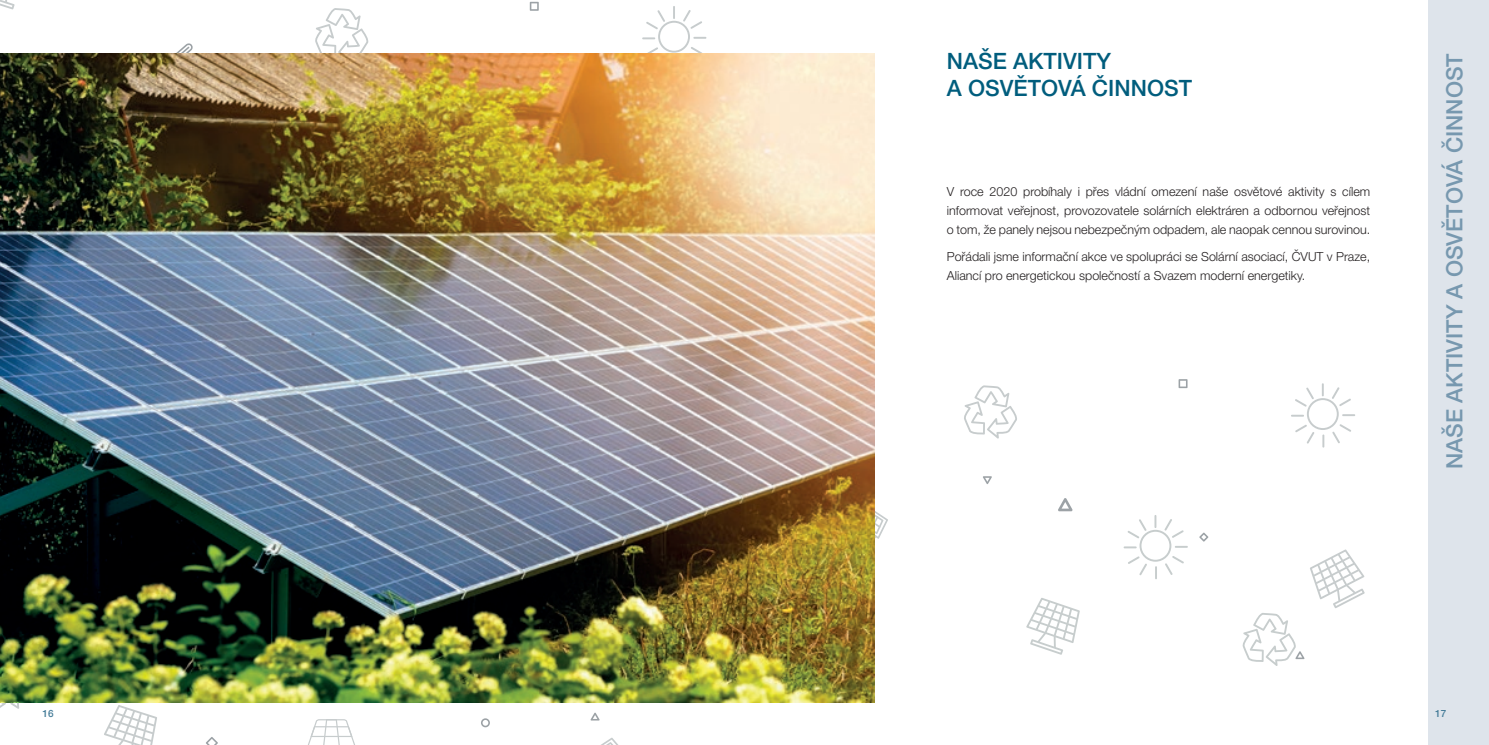
<style>
.page{position:relative;width:1489px;height:745px;background:#fff}
.page>*{position:absolute;margin:0;border:0;box-sizing:border-box;transform-origin:0 0}
.t1{font:500 22.5px "Helvetica Neue LT Pro";color:#7798af}
.t2{font:500 22.5px/27px "Helvetica Neue LT Pro";color:#005d7d}
.t3{font:300 12.5px/18.8px "Helvetica Neue LT Pro";color:#231f20;text-align:justify}
.t4{font:500 10px "Helvetica Neue LT Pro";color:#467d99}
</style>
<div class="page">
<div style="left:1428px;top:0;width:60px;height:744px;background:#dee4eb"></div>
<svg style="left:1199px;top:532px;width:9px;height:9px"></svg>
<svg style="left:1058px;top:498px;width:14px;height:13px"></svg>
<svg style="left:1178px;top:379px;width:9px;height:9px"></svg>
<svg style="left:983px;top:476px;width:8px;height:8px"></svg>
<svg style="left:964px;top:385px;width:53px;height:53px"></svg>
<svg style="left:1291px;top:383px;width:63px;height:64px"></svg>
<svg style="left:874px;top:493px;width:14px;height:70px"></svg>
<svg style="left:1026px;top:598px;width:53px;height:56px"></svg>
<svg style="left:1242px;top:549px;width:122px;height:116px"></svg>
<svg style="left:1123px;top:515px;width:64px;height:64px"></svg>
<svg style="left:176px;top:43px;width:17px;height:10px"></svg>
<svg style="left:530px;top:2px;width:8px;height:9px"></svg>
<svg style="left:315px;top:8px;width:53px;height:45px"></svg>
<svg style="left:0;top:0;width:15px;height:10px"></svg>
<svg style="left:642px;top:6px;width:64px;height:47px"></svg>
<img style="left:0;top:53px;width:874px;height:649px">
<svg style="left:206px;top:737px;width:12px;height:7px"></svg>
<svg style="left:590px;top:712px;width:9px;height:8px"></svg>
<svg style="left:481px;top:718px;width:9px;height:8px"></svg>
<svg style="left:104px;top:705px;width:53px;height:39px"></svg>
<svg style="left:0;top:702px;width:20px;height:6px"></svg>
<svg style="left:602px;top:737px;width:16px;height:7px"></svg>
<svg style="left:308px;top:719px;width:47px;height:25px"></svg>
<h1 class="t2" style="left:946px;top:47px;width:247px">NAŠE AKTIVITY<br>A OSVĚTOVÁ ČINNOST</h1>
<p class="t3" style="left:946px;top:182px;width:425px">V roce 2020 probíhaly i přes vládní omezení naše osvětové aktivity s cílem informovat veřejnost, provozovatele solárních elektráren a odbornou veřejnost o tom, že panely nejsou nebezpečným odpadem, ale naopak cennou surovinou.</p>
<p class="t3" style="left:946px;top:247px;width:425px">Pořádali jsme informační akce ve spolupráci se Solární asociací, ČVUT v Praze,<br>Aliancí pro energetickou společností a Svazem moderní energetiky.</p>
<h1 class="t1" style="left:1440px;top:469px;width:417px;rotate:-90deg">NAŠE AKTIVITY A OSVĚTOVÁ ČINNOST</h1>
<p class="t4" style="left:43px;top:706px;width:13px">16</p>
<p class="t4" style="left:1435px;top:706px;width:13px">17</p>
</div>
